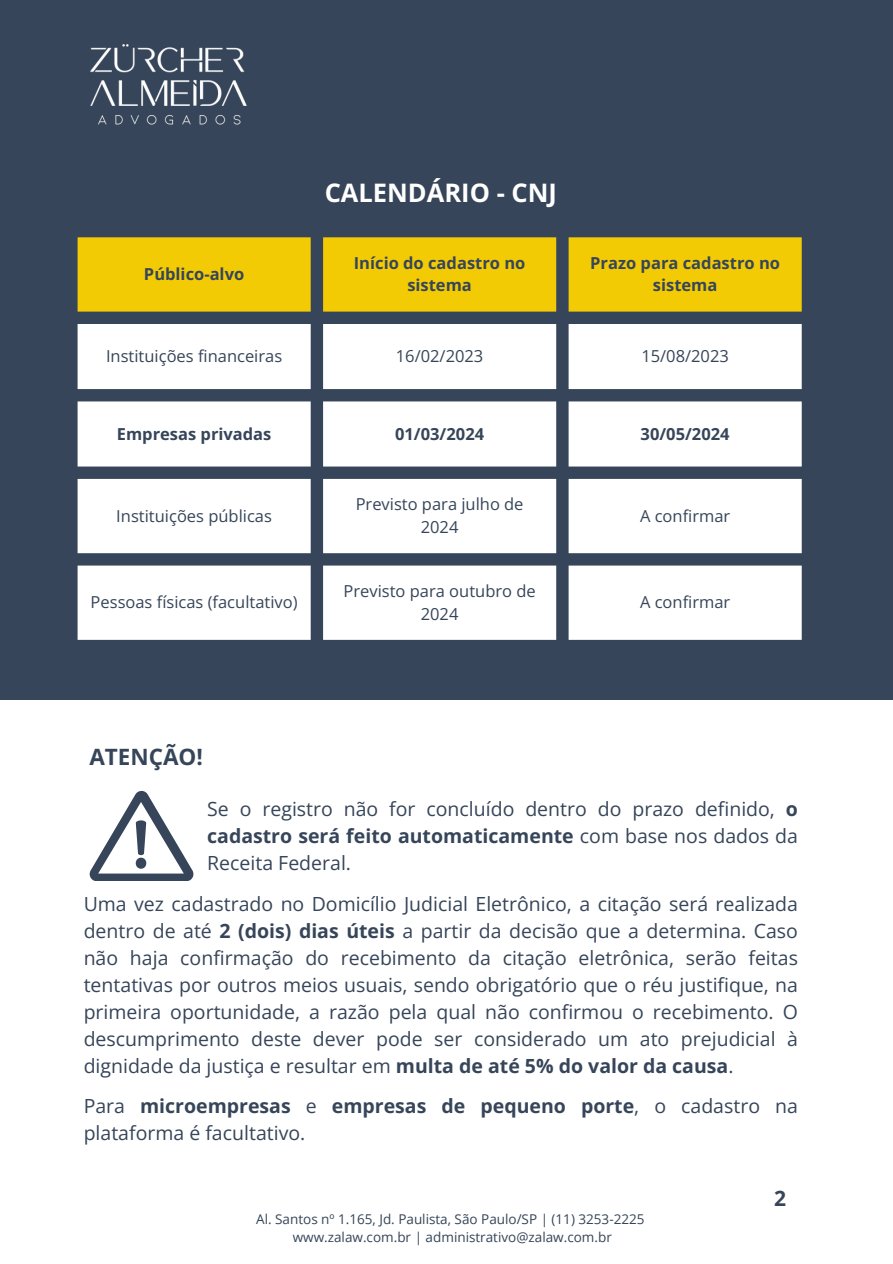
<style>
.page{position:relative;width:893px;height:1264px;background:#fff}
.page>*{position:absolute;margin:0;border:0;box-sizing:border-box;transform-origin:0 0}
.t1{font:700 25.5px "Open Sans";color:#fff}
.t2{font:700 22.5px "Open Sans";color:#364559}
.t3{font:700 21px "Open Sans";color:#364559}
.t4{font:19.5px/27px "Open Sans";color:#364559;text-align:justify}
.t5{font:16.5px/22.5px "Open Sans";color:#364559;text-align:center}
.t6{font:700 16.5px/22.5px "Open Sans";color:#364559;text-align:center}
.t7{font:13.5px "Open Sans";color:#364559}
.s1{font-weight:700}
</style>
<div class="page">
<div style="left:0;top:0;width:892px;height:699px;background:#364559"></div>
<div style="left:78px;top:237px;width:723px;height:74px;background:#f2cb05"></div>
<svg style="left:78px;top:324px;width:723px;height:316px;fill:#fff"></svg>
<img style="left:90px;top:44px;width:157px;height:81px">
<svg style="left:90px;top:791px;width:104px;height:90px"></svg>
<p class="t1" style="left:325px;top:174px;width:234px">CALENDÁRIO - CNJ</p>
<p class="t6" style="left:144px;top:262px;width:102px">Público-alvo</p>
<p class="t6" style="left:354px;top:251px;width:173px">Início do cadastro no sistema</p>
<h1 class="t6" style="left:590px;top:251px;width:191px">Prazo para cadastro no sistema</h1>
<p class="t5" style="left:106px;top:344px;width:178px">Instituições financeiras</p>
<p class="t5" style="left:396px;top:344px;width:89px">16/02/2023</p>
<p class="t5" style="left:641px;top:344px;width:89px">15/08/2023</p>
<p class="t6" style="left:117px;top:422px;width:156px">Empresas privadas</p>
<p class="t6" style="left:395px;top:422px;width:91px">01/03/2024</p>
<p class="t6" style="left:640px;top:422px;width:91px">30/05/2024</p>
<p class="t5" style="left:116px;top:504px;width:157px">Instituições públicas</p>
<p class="t5" style="left:355px;top:493px;width:169px">Previsto para julho de<br>2024</p>
<p class="t5" style="left:640px;top:504px;width:92px">A confirmar</p>
<p class="t5" style="left:91px;top:590px;width:208px">Pessoas físicas (facultativo)</p>
<p class="t5" style="left:343px;top:579px;width:194px">Previsto para outubro de<br>2024</p>
<p class="t5" style="left:640px;top:590px;width:92px">A confirmar</p>
<p class="t2" style="left:89px;top:740px;width:115px">ATENÇÃO!</p>
<h3 class="t4" style="left:207px;top:794px;width:592px">Se o registro não for concluído dentro do prazo definido, <span class="s1">o cadastro será feito automaticamente</span> com base nos dados da Receita Federal.</h3>
<h3 class="t4" style="left:84px;top:889px;width:715px">Uma vez cadastrado no Domicílio Judicial Eletrônico, a citação será realizada dentro de até <span class="s1">2 (dois) dias úteis</span> a partir da decisão que a determina. Caso não haja confirmação do recebimento da citação eletrônica, serão feitas tentativas por outros meios usuais, sendo obrigatório que o réu justifique, na primeira oportunidade, a razão pela qual não confirmou o recebimento. O descumprimento deste dever pode ser considerado um ato prejudicial à dignidade da justiça e resultar em <span class="s1">multa de até 5% do valor da causa</span>.</h3>
<p class="t4" style="left:84px;top:1092px;width:715px">Para <span class="s1">microempresas</span> e <span class="s1">empresas de pequeno porte</span>, o cadastro na plataforma é facultativo.</p>
<p class="t7" style="left:256px;top:1209px;width:390px">Al. Santos nº 1.165, Jd. Paulista, São Paulo/SP | (11) 3253-2225</p>
<h2 class="t7" style="left:293px;top:1227px;width:320px">www.zalaw.com.br | administrativo@zalaw.com.br</h2>
<h3 class="t3" style="left:774px;top:1183px;width:13px">2</h3>
</div>
